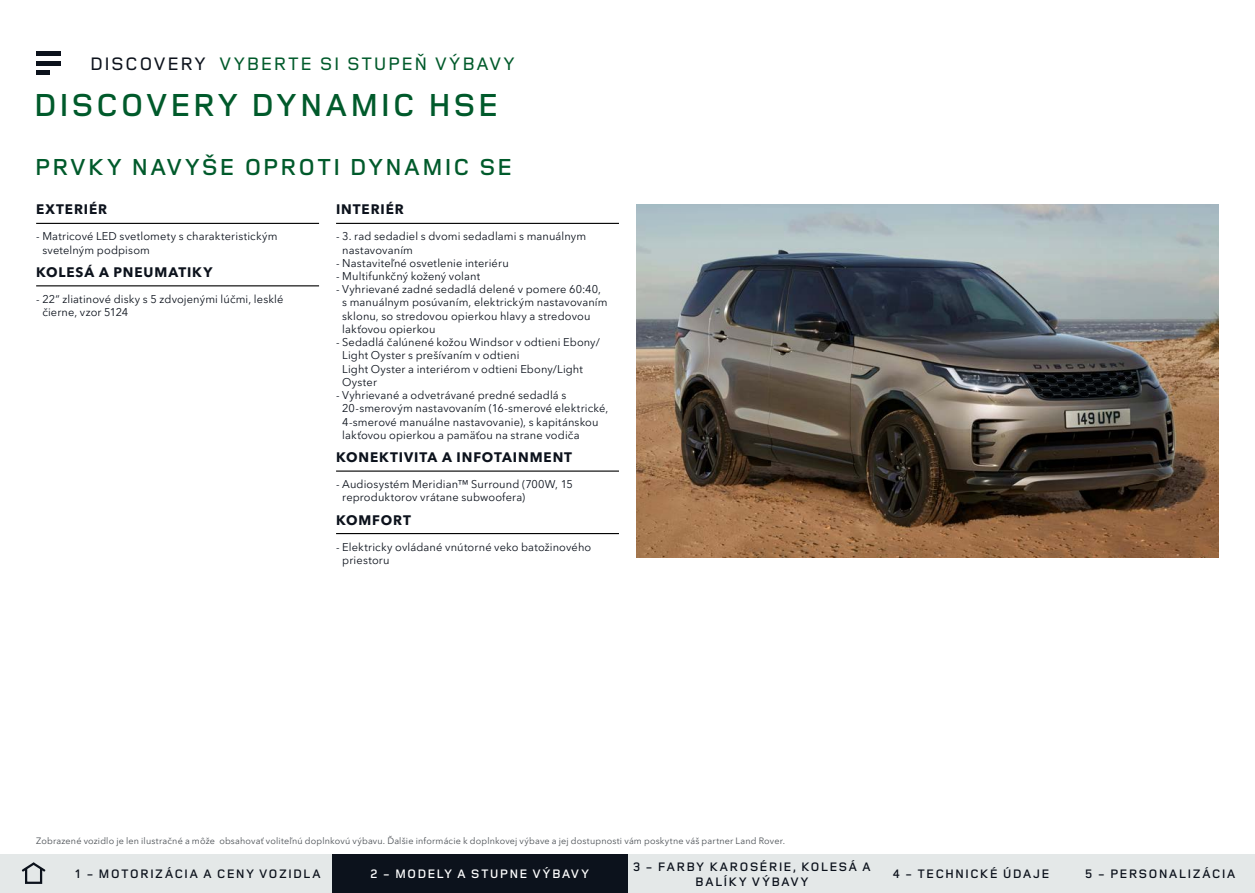
<style>
.page{position:relative;width:1255px;height:893px;background:#fff}
.page>*{position:absolute;margin:0;border:0;box-sizing:border-box;transform-origin:0 0}
.t1{font:600 33px "Land Rover Wide";letter-spacing:-.005em;color:#005a2b}
.t2{font:600 24px "Land Rover Wide";letter-spacing:.005em;color:#005a2b}
.t3{font:500 18.75px "Land Rover Wide";letter-spacing:.005em;color:#005a2b}
.t4{font:700 13.5px "Avenir Next W1 G";letter-spacing:.07em;color:#0c121c}
.t5{font:600 12.75px/15px "Land Rover Wide";letter-spacing:.025em;color:#0c121c;text-align:center}
.t6{font:600 12.75px "Land Rover Wide";letter-spacing:.025em;color:#fff}
.t7{font:10.95px/13.2px "Avenir Next W1 G";letter-spacing:.01em;color:#0c121c}
.t8{font:9px "Avenir Next W1 G";letter-spacing:.02em;color:#4a4f54}
.s1{color:#0c121c}
</style>
<div class="page">
<img style="left:636px;top:204px;width:582px;height:353px">
<svg style="left:36px;top:55px;width:24px;height:16px"></svg>
<hr style="left:36px;top:51px;width:24px;height:4px;background:#0c121c">
<hr style="left:36px;top:61px;width:24px;height:4px;background:#0c121c">
<hr style="left:36px;top:71px;width:14px;height:4px;background:#0c121c">
<div style="left:0;top:855px;width:64px;height:38px;background:#e4e8e8"></div>
<svg style="left:21px;top:862px;width:25px;height:11px"></svg>
<div style="left:25px;top:867px;width:17px;height:17px;border:2px solid #0c121c"></div>
<div style="left:64px;top:855px;width:268px;height:38px;background:#e4e8e8"></div>
<div style="left:627px;top:855px;width:249px;height:38px;background:#e4e8e8"></div>
<div style="left:876px;top:855px;width:189px;height:38px;background:#e4e8e8"></div>
<div style="left:1065px;top:855px;width:189px;height:38px;background:#e4e8e8"></div>
<div style="left:332px;top:855px;width:295px;height:38px;background:#0c121c"></div>
<hr style="left:36px;top:223px;width:283px;height:1px;background:#000">
<hr style="left:36px;top:285px;width:283px;height:1px;background:#000">
<hr style="left:336px;top:223px;width:283px;height:1px;background:#000">
<hr style="left:336px;top:470px;width:283px;height:2px;background:#000">
<hr style="left:336px;top:533px;width:283px;height:1px;background:#000">
<h3 class="t3" style="left:89px;top:50px;width:427px"><span class="s1">DISCOVERY</span> VYBERTE SI STUPEŇ VÝBAVY</h3>
<h1 class="t1" style="left:33px;top:82px;width:468px">DISCOVERY DYNAMIC HSE</h1>
<h2 class="t2" style="left:34px;top:150px;width:480px">PRVKY NAVYŠE OPROTI DYNAMIC SE</h2>
<p class="t4" style="left:36px;top:199px;width:73px">EXTERIÉR</p>
<p class="t7" style="left:42px;top:229px;width:237px;text-indent:-6px">- Matricové LED svetlomety s charakteristickým svetelným podpisom</p>
<p class="t4" style="left:36px;top:261px;width:178px">KOLESÁ A PNEUMATIKY</p>
<p class="t7" style="left:42px;top:291px;width:243px;text-indent:-6px">- 22“ zliatinové disky s 5 zdvojenými lúčmi, lesklé čierne, vzor 5124</p>
<p class="t4" style="left:336px;top:199px;width:69px">INTERIÉR</p>
<p class="t7" style="left:342px;top:229px;width:245px;text-indent:-6px">- 3. rad sedadiel s dvomi sedadlami s manuálnym nastavovaním</p>
<p class="t7" style="left:336px;top:255px;width:174px">- Nastaviteľné osvetlenie interiéru</p>
<p class="t7" style="left:336px;top:269px;width:146px">- Multifunkčný kožený volant</p>
<p class="t7" style="left:342px;top:282px;width:267px;text-indent:-6px">- Vyhrievané zadné sedadlá delené v pomere 60:40, s manuálnym posúvaním, elektrickým nastavovaním sklonu, so stredovou opierkou hlavy a stredovou lakťovou opierkou</p>
<p class="t7" style="left:342px;top:335px;width:259px;text-indent:-6px">- Sedadlá čalúnené kožou Windsor v odtieni Ebony/ Light Oyster s prešívaním v odtieni<br>Light Oyster a interiérom v odtieni Ebony/Light Oyster</p>
<p class="t7" style="left:342px;top:388px;width:267px;text-indent:-6px">- Vyhrievané a odvetrávané predné sedadlá s 20-smerovým nastavovaním (16-smerové elektrické, 4-smerové manuálne nastavovanie), s kapitánskou lakťovou opierkou a pamäťou na strane vodiča</p>
<p class="t4" style="left:336px;top:446px;width:237px">KONEKTIVITA A INFOTAINMENT</p>
<p class="t7" style="left:342px;top:477px;width:232px;text-indent:-6px">- Audiosystém Meridian™ Surround (700W, 15 reproduktorov vrátane subwoofera)</p>
<p class="t4" style="left:336px;top:509px;width:76px">KOMFORT</p>
<p class="t7" style="left:342px;top:539px;width:250px;text-indent:-6px">- Elektricky ovládané vnútorné veko batožinového priestoru</p>
<p class="t8" style="left:36px;top:834px;width:750px">Zobrazené vozidlo je len ilustračné a môže obsahovať voliteľnú doplnkovú výbavu. Ďalšie informácie k doplnkovej výbave a jej dostupnosti vám poskytne váš partner Land Rover.</p>
<p class="t5" style="left:74px;top:866px;width:248px">1 - MOTORIZÁCIA A CENY VOZIDLA</p>
<p class="t5" style="left:632px;top:858px;width:240px">3 - FARBY KAROSÉRIE, KOLESÁ A<br>BALÍKY VÝBAVY</p>
<p class="t6" style="left:370px;top:865px;width:221px">2 - MODELY A STUPNE VÝBAVY</p>
<p class="t5" style="left:892px;top:866px;width:159px">4 - TECHNICKÉ ÚDAJE</p>
<p class="t5" style="left:1084px;top:866px;width:153px">5 - PERSONALIZÁCIA</p>
</div>
